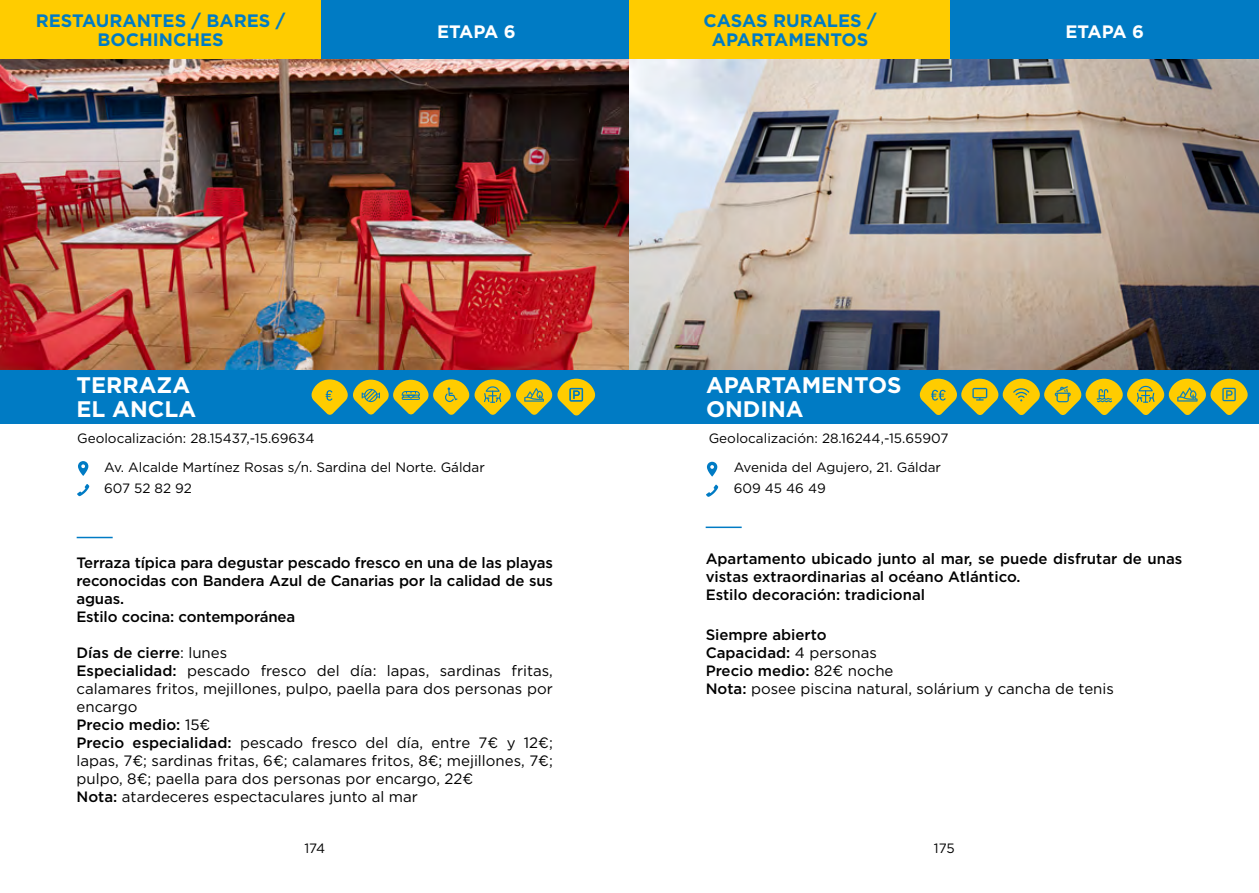
<style>
.page{position:relative;width:1259px;height:893px;background:#fff}
.page>*{position:absolute;margin:0;border:0;box-sizing:border-box;transform-origin:0 0}
.t1{font:700 22.5px/24px "Gotham";color:#fff}
.t2{font:700 18px/19.5px "Gotham";color:#007bc4;text-align:center}
.t3{font:700 18px "Gotham";letter-spacing:-.035em;color:#fff}
.t4{font:15px/18px "Gotham Pro";color:#000}
.t5{font:500 15px/18px "Gotham";letter-spacing:-.01em;color:#000}
.t6{font:13.5px/21px "Gotham";color:#000}
.s1{font-weight:500}
</style>
<div class="page">
<div style="left:0;top:0;width:322px;height:60px;background:#fc0"></div>
<div style="left:321px;top:0;width:308px;height:60px;background:#007bc4"></div>
<div style="left:0;top:370px;width:629px;height:53px;background:#007bc4"></div>
<div style="left:629px;top:0;width:321px;height:60px;background:#fc0"></div>
<div style="left:950px;top:0;width:309px;height:60px;background:#007bc4"></div>
<div style="left:629px;top:370px;width:630px;height:53px;background:#007bc4"></div>
<img style="left:0;top:60px;width:1259px;height:310px">
<hr style="left:77px;top:537px;width:36px;height:1px;background:#007bc4">
<svg style="left:78px;top:461px;width:10px;height:15px"></svg>
<svg style="left:77px;top:484px;width:12px;height:12px"></svg>
<svg style="left:311px;top:379px;width:284px;height:37px"></svg>
<hr style="left:705px;top:527px;width:36px;height:1px;background:#007bc4">
<svg style="left:919px;top:379px;width:329px;height:36px"></svg>
<svg style="left:707px;top:462px;width:10px;height:15px"></svg>
<svg style="left:706px;top:485px;width:12px;height:12px"></svg>
<p class="t2" style="left:36px;top:10px;width:251px">RESTAURANTES / BARES /<br>BOCHINCHES</p>
<p class="t3" style="left:437px;top:20px;width:80px">ETAPA 6</p>
<p class="t2" style="left:703px;top:10px;width:175px">CASAS RURALES /<br>APARTAMENTOS</p>
<p class="t3" style="left:1065px;top:20px;width:80px">ETAPA 6</p>
<h1 class="t1" style="left:77px;top:373px;width:121px">TERRAZA<br>EL ANCLA</h1>
<h1 class="t1" style="left:706px;top:373px;width:197px">APARTAMENTOS<br>ONDINA</h1>
<p class="t6" style="left:77px;top:427px;width:239px">Geolocalización: 28.15437,-15.69634</p>
<p class="t6" style="left:708px;top:427px;width:241px">Geolocalización: 28.16244,-15.65907</p>
<p class="t6" style="left:104px;top:457px;width:382px">Av. Alcalde Martínez Rosas s/n. Sardina del Norte. Gáldar<br>607 52 82 92</p>
<p class="t6" style="left:733px;top:457px;width:209px">Avenida del Agujero, 21. Gáldar<br>609 45 46 49</p>
<p class="t5" style="left:76px;top:554px;width:478px">Terraza típica para degustar pescado fresco en una de las playas reconocidas con Bandera Azul de Canarias por la calidad de sus aguas.<br>Estilo cocina: contemporánea</p>
<p class="t5" style="left:705px;top:550px;width:478px">Apartamento ubicado junto al mar, se puede disfrutar de unas vistas extraordinarias al océano Atlántico.<br>Estilo decoración: tradicional</p>
<p class="t4" style="left:77px;top:644px;width:478px"><span class="s1">Días de cierre</span>: lunes<br><span class="s1">Especialidad:</span> pescado fresco del día: lapas, sardinas fritas, calamares fritos, mejillones, pulpo, paella para dos personas por encargo<br><span class="s1">Precio medio:</span> 15€<br><span class="s1">Precio especialidad:</span> pescado fresco del día, entre 7€ y 12€; lapas, 7€; sardinas fritas, 6€; calamares fritos, 8€; mejillones, 7€; pulpo, 8€; paella para dos personas por encargo, 22€<br><span class="s1">Nota:</span> atardeceres espectaculares junto al mar</p>
<p class="t4" style="left:705px;top:626px;width:410px"><span class="s1">Siempre abierto<br>Capacidad:</span> 4 personas<br><span class="s1">Precio medio:</span> 82€ noche<br><span class="s1">Nota:</span> posee piscina natural, solárium y cancha de tenis</p>
<p class="t6" style="left:304px;top:838px;width:22px">174</p>
<p class="t6" style="left:934px;top:838px;width:22px">175</p>
</div>
